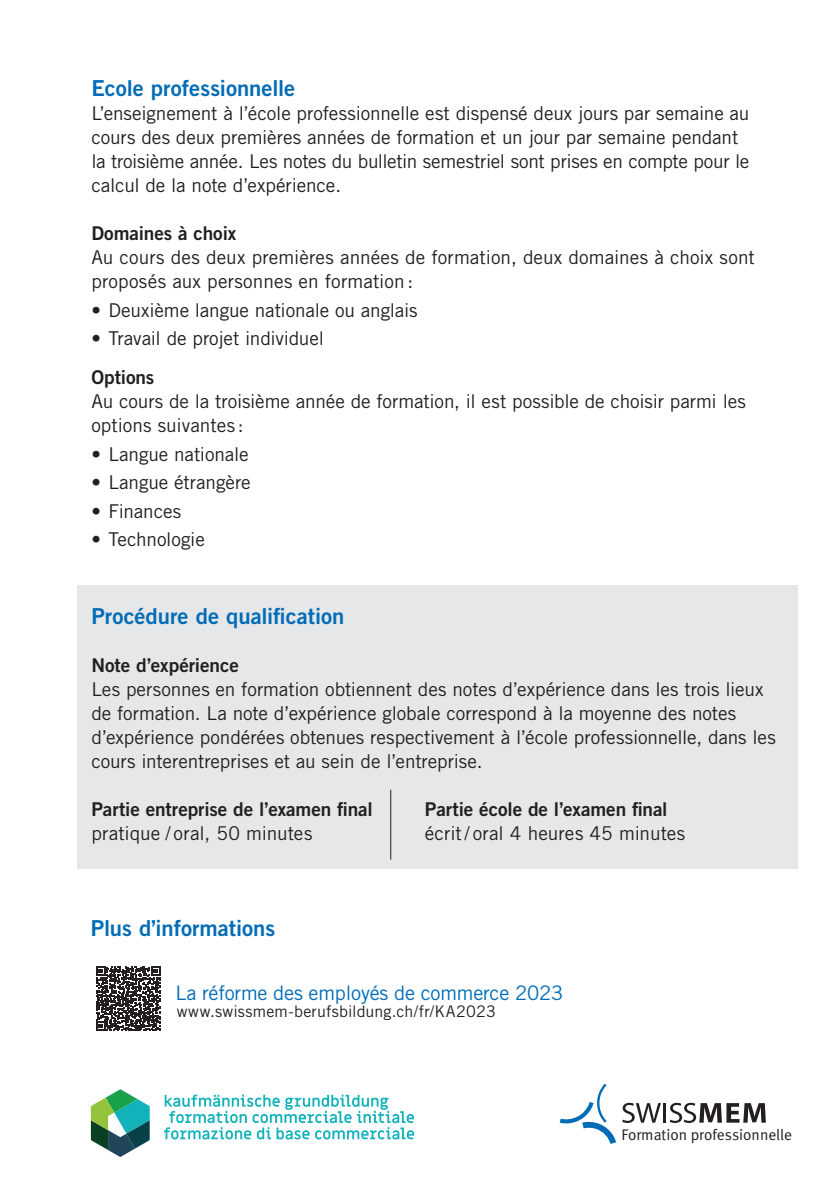
<style>
.page{position:relative;width:840px;height:1191px;background:#fff}
.page>*{position:absolute;margin:0;border:0;box-sizing:border-box;transform-origin:0 0}
.t1{font:22px "Trade Gothic LT Pro Bd 2";color:#006cb7}
.t2{font:20px "Trade Gothic LT Pro";letter-spacing:-.01em;color:#006cb7}
.t3{font:19px/24px "Trade Gothic LT Pro";letter-spacing:-.005em;color:#231f20}
.t4{font:19px "Trade Gothic LT Pro Bd 2";letter-spacing:-.005em;color:#231f20}
.t5{font:16px "Trade Gothic LT Pro";letter-spacing:.01em;color:#231f20}
.t6{font:15.4px "Meta Normal LF";color:#231f20}
.s1{font-family:"Trade Gothic LT Pro";font-weight:700}
</style>
<div class="page">
<div style="left:77px;top:585px;width:720px;height:284px;background:#e6e7e9"></div>
<hr style="left:390px;top:789px;width:1px;height:70px;background:#231f20">
<svg style="left:559px;top:1084px;width:56px;height:59px"></svg>
<svg style="left:622px;top:1102px;width:143px;height:21px"></svg>
<svg style="left:96px;top:966px;width:64px;height:64px"></svg>
<svg style="left:164px;top:1094px;width:250px;height:45px"></svg>
<svg style="left:91px;top:1089px;width:59px;height:68px"></svg>
<p class="t1" style="left:91px;top:75px;width:205px">Ecole professionnelle</p>
<p class="t3" style="left:91px;top:101px;width:659px">L’enseignement à l’école professionnelle est dispensé deux jours par semaine au cours des deux premières années de formation et un jour par semaine pendant la troisième année. Les notes du bulletin semestriel sont prises en compte pour le calcul de la note d’expérience.</p>
<p class="t4" style="left:91px;top:221px;width:146px">Domaines à choix</p>
<p class="t3" style="left:91px;top:245px;width:664px">Au cours des deux premières années de formation, deux domaines à choix sont proposés aux personnes en formation :</p>
<p class="t3" style="left:91px;top:297px;width:327px">• Deuxième langue nationale ou anglais</p>
<p class="t3" style="left:91px;top:326px;width:234px">• Travail de projet individuel</p>
<p class="t4" style="left:91px;top:365px;width:64px">Options</p>
<p class="t3" style="left:91px;top:389px;width:655px">Au cours de la troisième année de formation, il est possible de choisir parmi les options suivantes :</p>
<p class="t3" style="left:91px;top:441px;width:159px">• Langue nationale</p>
<p class="t3" style="left:91px;top:470px;width:161px">• Langue étrangère</p>
<p class="t3" style="left:91px;top:498px;width:91px">• Finances</p>
<p class="t3" style="left:91px;top:527px;width:115px">• Technologie</p>
<p class="t1" style="left:91px;top:603px;width:254px">Procédure de qualification</p>
<p class="t4" style="left:91px;top:653px;width:149px">Note d’expérience</p>
<p class="t3" style="left:91px;top:677px;width:685px">Les personnes en formation obtiennent des notes d’expérience dans les trois lieux de formation. La note d’expérience globale correspond à la moyenne des notes d’expérience pondérées obtenues respectivement à l’école professionnelle, dans les cours interentreprises et au sein de l’entreprise.</p>
<p class="t4" style="left:91px;top:797px;width:283px">Partie entreprise de l’examen final</p>
<p class="t3" style="left:91px;top:821px;width:222px">pratique / oral, 50 minutes</p>
<p class="t4" style="left:424px;top:797px;width:244px">Partie école de l’examen final</p>
<p class="t3" style="left:424px;top:821px;width:262px">écrit/ oral 4 heures 45 minutes</p>
<p class="t1" style="left:91px;top:915px;width:186px">Plus d<span class="s1">’</span>informations</p>
<p class="t2" style="left:175px;top:981px;width:389px">La réforme des employés de commerce 2023</p>
<p class="t5" style="left:177px;top:1002px;width:320px">www.swissmem-berufsbildung.ch/fr/KA2023</p>
<p class="t6" style="left:621px;top:1125px;width:172px">Formation professionnelle</p>
</div>
